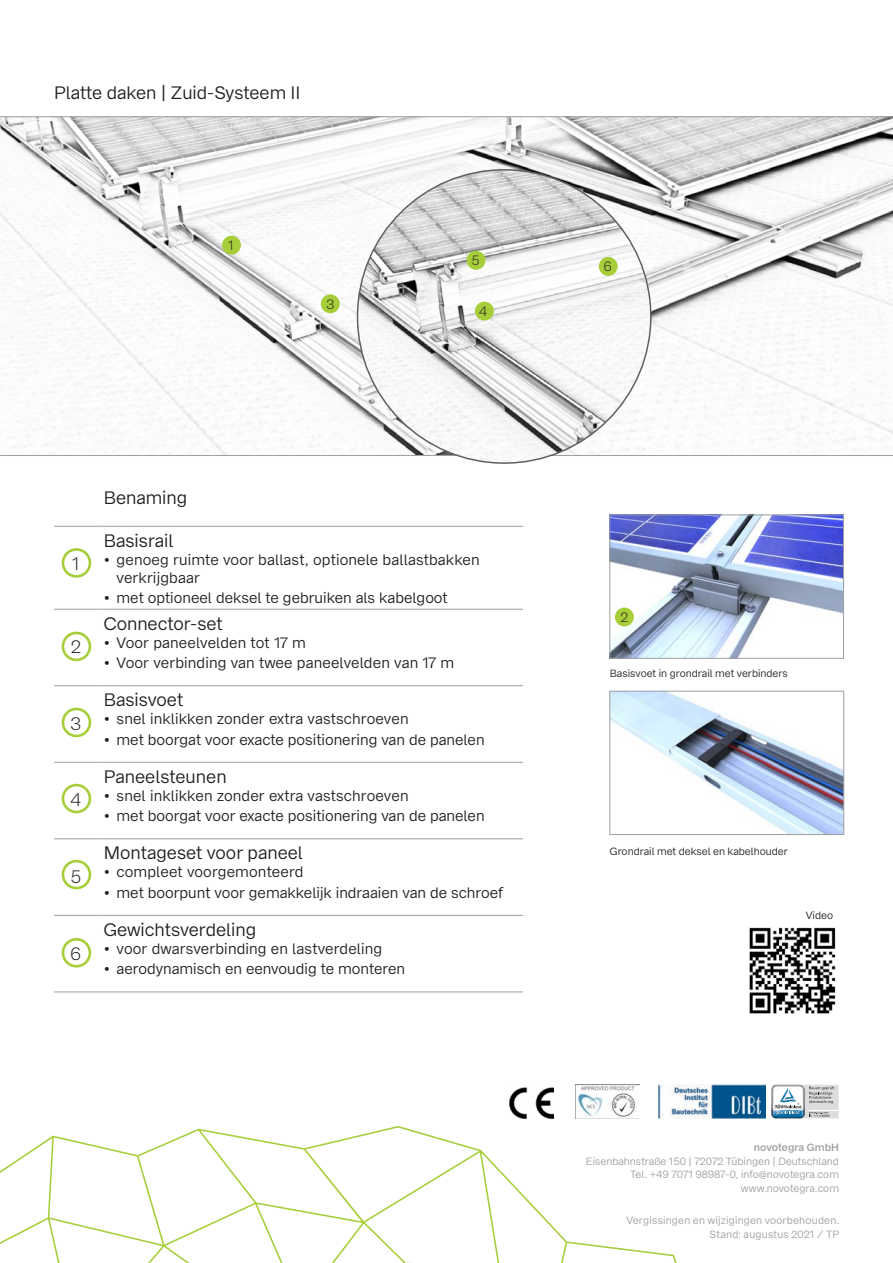
<style>
.page{position:relative;width:893px;height:1263px;background:#fff}
.page>*{position:absolute;margin:0;border:0;box-sizing:border-box;transform-origin:0 0}
.t1{font:18px "Bay Wa Sans";color:#231f20}
.t2{font:300 18px "Bay Wa Sans";color:#231f20}
.t3{font:15px/18px "Bay Wa Sans";color:#231f20}
.t4{font:300 13.5px "Bay Wa Sans";color:#231f20}
.t5{font:10.5px/13.5px "Bay Wa Sans";color:#9d9fa2;text-align:right}
.t6{font:10.5px "Bay Wa Sans";color:#231f20}
.t7{font:10.5px/13.5px "Bay Wa Sans";letter-spacing:.02em;color:#9d9fa2;text-align:right}
.t8{font:600 10.5px "Bay Wa Sans";color:#9d9fa2}
</style>
<div class="page">
<img style="left:510px;top:1088px;width:43px;height:31px">
<img style="left:575px;top:1084px;width:65px;height:35px">
<img style="left:658px;top:1084px;width:107px;height:35px">
<svg style="left:771px;top:1084px;width:68px;height:35px"></svg>
<svg style="left:0;top:1126px;width:677px;height:137px"></svg>
<div style="left:62px;top:938px;width:29px;height:29px;border:3px solid #a6ce39;border-radius:50%"></div>
<hr style="left:54px;top:526px;width:44px;height:1px;background:#9d9fa2">
<hr style="left:98px;top:526px;width:425px;height:1px;background:#9d9fa2">
<hr style="left:54px;top:609px;width:44px;height:1px;background:#9d9fa2">
<hr style="left:98px;top:609px;width:425px;height:1px;background:#9d9fa2">
<hr style="left:54px;top:685px;width:44px;height:1px;background:#9d9fa2">
<hr style="left:98px;top:685px;width:425px;height:1px;background:#9d9fa2">
<hr style="left:54px;top:762px;width:44px;height:1px;background:#9d9fa2">
<hr style="left:98px;top:762px;width:425px;height:1px;background:#9d9fa2">
<hr style="left:54px;top:838px;width:44px;height:1px;background:#9d9fa2">
<hr style="left:98px;top:838px;width:425px;height:1px;background:#9d9fa2">
<hr style="left:54px;top:915px;width:44px;height:1px;background:#9d9fa2">
<hr style="left:98px;top:915px;width:425px;height:1px;background:#9d9fa2">
<hr style="left:54px;top:992px;width:44px;height:1px;background:#9d9fa2">
<hr style="left:98px;top:992px;width:425px;height:1px;background:#9d9fa2">
<div style="left:62px;top:784px;width:29px;height:29px;border:3px solid #a6ce39;border-radius:50%"></div>
<div style="left:62px;top:860px;width:29px;height:29px;border:3px solid #a6ce39;border-radius:50%"></div>
<div style="left:62px;top:708px;width:29px;height:29px;border:3px solid #a6ce39;border-radius:50%"></div>
<div style="left:62px;top:632px;width:29px;height:29px;border:3px solid #a6ce39;border-radius:50%"></div>
<div style="left:62px;top:548px;width:29px;height:30px;border:3px solid #a6ce39;border-radius:50%"></div>
<svg style="left:0;top:117px;width:893px;height:339px"></svg>
<img style="left:357px;top:170px;width:294px;height:293px;border-radius:147px">
<img style="left:611px;top:693px;width:231px;height:140px">
<div style="left:609px;top:691px;width:235px;height:144px;border:1px solid #9d9fa2"></div>
<img style="left:611px;top:516px;width:231px;height:141px">
<div style="left:609px;top:514px;width:235px;height:145px;border:1px solid #9d9fa2"></div>
<img style="left:749px;top:927px;width:87px;height:87px">
<div style="left:322px;top:295px;width:17px;height:17px;background:#a6ce39;border-radius:50%"></div>
<div style="left:321px;top:294px;width:19px;height:19px;border:2px solid #a6ce39;border-radius:50%"></div>
<div style="left:223px;top:237px;width:17px;height:17px;background:#a6ce39;border-radius:50%"></div>
<div style="left:222px;top:236px;width:19px;height:19px;border:2px solid #a6ce39;border-radius:50%"></div>
<div style="left:467px;top:252px;width:18px;height:17px;background:#a6ce39;border-radius:50%"></div>
<div style="left:467px;top:251px;width:18px;height:19px;border:2px solid #a6ce39;border-radius:50%"></div>
<div style="left:616px;top:608px;width:17px;height:18px;background:#a6ce39;border-radius:50%"></div>
<div style="left:615px;top:608px;width:19px;height:18px;border:2px solid #a6ce39;border-radius:50%"></div>
<div style="left:476px;top:302px;width:17px;height:18px;background:#a6ce39;border-radius:50%"></div>
<div style="left:475px;top:302px;width:19px;height:18px;border:2px solid #a6ce39;border-radius:50%"></div>
<div style="left:600px;top:258px;width:17px;height:17px;background:#a6ce39;border-radius:50%"></div>
<div style="left:599px;top:257px;width:19px;height:19px;border:2px solid #a6ce39;border-radius:50%"></div>
<p class="t1" style="left:54px;top:82px;width:248px">Platte daken | Zuid-Systeem II</p>
<p class="t4" style="left:228px;top:238px;width:7px">1</p>
<p class="t4" style="left:326px;top:296px;width:10px">3</p>
<p class="t4" style="left:471px;top:252px;width:10px">5</p>
<p class="t4" style="left:479px;top:303px;width:10px">4</p>
<p class="t2" style="left:72px;top:553px;width:9px">1</p>
<p class="t2" style="left:71px;top:636px;width:12px">2</p>
<p class="t2" style="left:70px;top:713px;width:13px">3</p>
<p class="t2" style="left:70px;top:789px;width:12px">4</p>
<p class="t2" style="left:71px;top:866px;width:12px">5</p>
<p class="t2" style="left:71px;top:942px;width:12px">6</p>
<p class="t1" style="left:104px;top:487px;width:85px">Benaming</p>
<p class="t1" style="left:104px;top:529px;width:71px">Basisrail</p>
<p class="t3" style="left:117px;top:550px;width:365px;text-indent:-13px">• genoeg ruimte voor ballast, optionele ballastbakken verkrijgbaar</p>
<p class="t3" style="left:104px;top:589px;width:345px">• met optioneel deksel te gebruiken als kabelgoot</p>
<p class="t1" style="left:104px;top:612px;width:121px">Connector-set</p>
<p class="t3" style="left:104px;top:633px;width:203px">• Voor paneelvelden tot 17 m</p>
<p class="t3" style="left:104px;top:654px;width:352px">• Voor verbinding van twee paneelvelden van 17 m</p>
<p class="t1" style="left:104px;top:689px;width:81px">Basisvoet</p>
<p class="t3" style="left:104px;top:710px;width:306px">• snel inklikken zonder extra vastschroeven</p>
<p class="t3" style="left:104px;top:730px;width:382px">• met boorgat voor exacte positionering van de panelen</p>
<p class="t1" style="left:104px;top:765px;width:124px">Paneelsteunen</p>
<p class="t3" style="left:104px;top:786px;width:306px">• snel inklikken zonder extra vastschroeven</p>
<p class="t3" style="left:104px;top:807px;width:382px">• met boorgat voor exacte positionering van de panelen</p>
<p class="t1" style="left:104px;top:842px;width:201px">Montageset voor paneel</p>
<p class="t3" style="left:104px;top:863px;width:201px">• compleet voorgemonteerd</p>
<p class="t3" style="left:104px;top:883px;width:401px">• met boorpunt voor gemakkelijk indraaien van de schroef</p>
<p class="t1" style="left:104px;top:919px;width:154px">Gewichtsverdeling</p>
<p class="t3" style="left:104px;top:939px;width:280px">• voor dwarsverbinding en lastverdeling</p>
<p class="t3" style="left:104px;top:960px;width:303px">• aerodynamisch en eenvoudig te monteren</p>
<p class="t4" style="left:604px;top:258px;width:10px">6</p>
<p class="t4" style="left:620px;top:609px;width:9px">2</p>
<p class="t6" style="left:610px;top:667px;width:180px">Basisvoet in grondrail met verbinders</p>
<p class="t6" style="left:610px;top:845px;width:179px">Grondrail met deksel en kabelhouder</p>
<p class="t6" style="left:806px;top:909px;width:29px">Video</p>
<p class="t8" style="left:754px;top:1141px;width:87px">novotegra GmbH</p>
<p class="t5" style="left:586px;top:1154px;width:255px">Eisenbahnstraße 150 | 72072 Tübingen | Deutschland<br>Tel. +49 7071 98987-0, info@novotegra.com www.novotegra.com</p>
<p class="t7" style="left:626px;top:1214px;width:214px">Vergissingen en wijzigingen voorbehouden.<br>Stand: augustus 2021 / TP</p>
</div>
